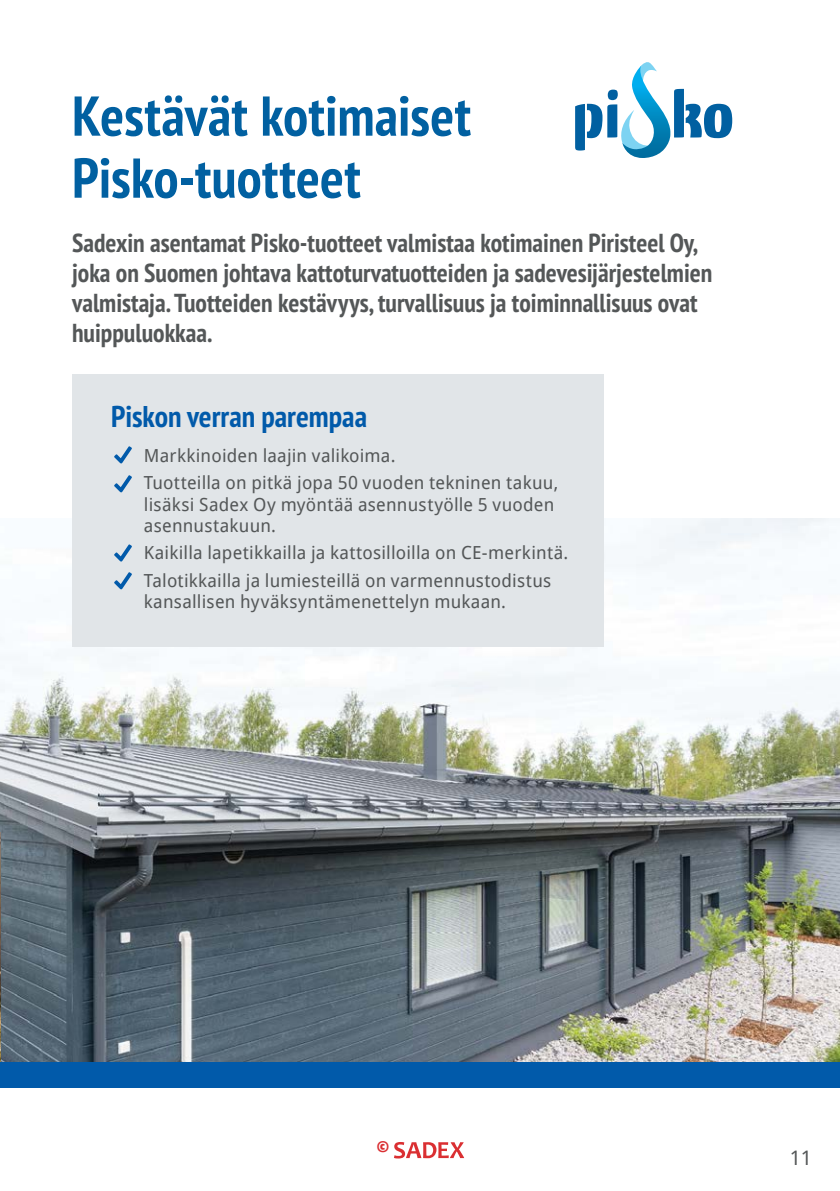
<style>
.page{position:relative;width:840px;height:1191px;background:#fff}
.page>*{position:absolute;margin:0;border:0;box-sizing:border-box;transform-origin:0 0}
.t1{font:700 condensed 56px/62px "PT Sans";letter-spacing:.005em;color:#0160a1}
.t2{font:700 condensed 30px "PT Sans Pro";color:#015aaa}
.t3{font:700 condensed 26px "PT Sans Pro";color:#545758}
.t4{font:20px "Droid Sans";color:#545758}
.t5{font:18px/21.6px "Droid Sans";letter-spacing:.01em;color:#545758}
.t6{font:700 condensed 18px "PT Sans";color:#da2f32}
</style>
<div class="page">
<svg style="left:394px;top:1142px;width:70px;height:16px"></svg>
<img style="left:0;top:518px;width:839px;height:544px">
<img style="left:0;top:832px;width:1px;height:230px">
<svg style="left:575px;top:62px;width:156px;height:96px"></svg>
<div style="left:72px;top:374px;width:531px;height:272px;background:#e1e5e8"></div>
<svg style="left:114px;top:446px;width:18px;height:17px"></svg>
<svg style="left:114px;top:475px;width:18px;height:17px"></svg>
<svg style="left:114px;top:544px;width:18px;height:17px"></svg>
<svg style="left:114px;top:572px;width:18px;height:17px"></svg>
<div style="left:0;top:1062px;width:839px;height:25px;background:#015aaa"></div>
<p class="t1" style="left:72px;top:84px;width:400px">Kestävät kotimaiset<br>Pisko-tuotteet</p>
<p class="t3" style="left:72px;top:225px;width:627px">Sadexin asentamat Pisko-tuotteet valmistaa kotimainen Piristeel Oy,</p>
<p class="t3" style="left:72px;top:255px;width:641px">joka on Suomen johtava kattoturvatuotteiden ja sadevesijärjestelmien</p>
<p class="t3" style="left:72px;top:285px;width:626px">valmistaja. Tuotteiden kestävyys, turvallisuus ja toiminnallisuus ovat</p>
<p class="t3" style="left:72px;top:315px;width:142px">huippuluokkaa.</p>
<p class="t2" style="left:111px;top:397px;width:257px">Piskon verran parempaa</p>
<p class="t5" style="left:144px;top:444px;width:253px">Markkinoiden laajin valikoima.</p>
<p class="t5" style="left:144px;top:471px;width:415px">Tuotteilla on pitkä jopa 50 vuoden tekninen takuu, lisäksi Sadex Oy myöntää asennustyölle 5 vuoden asennustakuun.</p>
<p class="t5" style="left:144px;top:541px;width:425px">Kaikilla lapetikkailla ja kattosilloilla on CE-merkintä.</p>
<p class="t5" style="left:144px;top:569px;width:408px">Talotikkailla ja lumiesteillä on varmennustodistus kansallisen hyväksyntämenettelyn mukaan.</p>
<p class="t6" style="left:376px;top:1134px;width:15px">©</p>
<p class="t4" style="left:789px;top:1144px;width:24px">11</p>
</div>
